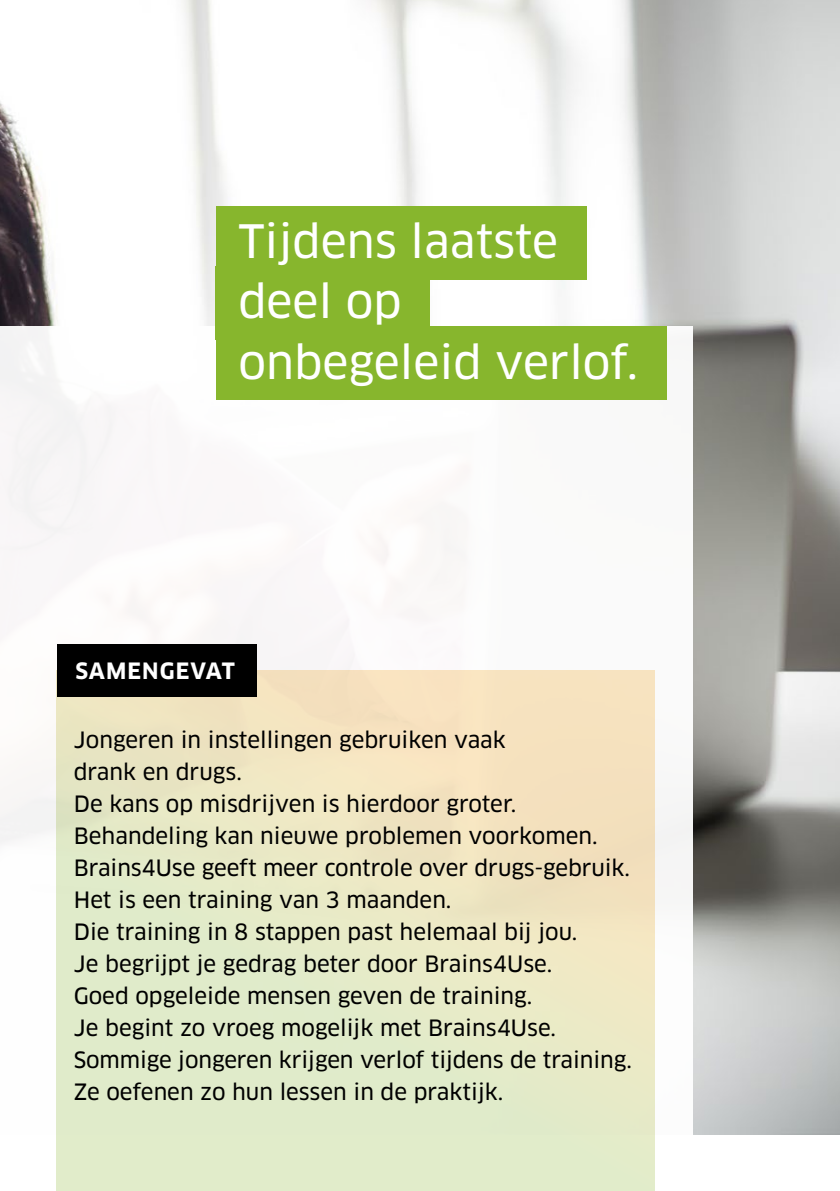
<style>
.page{position:relative;width:840px;height:1191px;background:#fff}
.page>*{position:absolute;margin:0;border:0;box-sizing:border-box;transform-origin:0 0}
.t1{font:45px/60px "Clan OT News";color:#fff}
.t2{font:22px/32px "Clan OT News";color:#000}
.t3{font:700 22px "Clan OT";letter-spacing:.05em;color:#fff}
</style>
<div class="page">
<img style="left:0;top:0;width:839px;height:1134px">
<div style="left:0;top:326px;width:692px;height:865px;background:#fff"></div>
<div style="left:215px;top:206px;width:371px;height:73px;background:#87b62d"></div>
<div style="left:215px;top:266px;width:214px;height:73px;background:#87b62d"></div>
<div style="left:215px;top:326px;width:451px;height:73px;background:#87b62d"></div>
<div style="left:57px;top:671px;width:597px;height:520px;background:linear-gradient(to bottom,#f5e2bf,#deedcc)"></div>
<div style="left:57px;top:645px;width:199px;height:52px;background:#000"></div>
<h1 class="t1" style="left:238px;top:212px;width:401px">Tijdens laatste deel op onbegeleid verlof.</h1>
<p class="t3" style="left:75px;top:658px;width:161px">SAMENGEVAT</p>
<p class="t2" style="left:74px;top:724px;width:559px">Jongeren in instellingen gebruiken vaak<br>drank en drugs.<br>De kans op misdrijven is hierdoor groter.<br>Behandeling kan nieuwe problemen voorkomen.<br>Brains4Use geeft meer controle over drugs-gebruik.<br>Het is een training van 3 maanden.<br>Die training in 8 stappen past helemaal bij jou.<br>Je begrijpt je gedrag beter door Brains4Use.<br>Goed opgeleide mensen geven de training.<br>Je begint zo vroeg mogelijk met Brains4Use.<br>Sommige jongeren krijgen verlof tijdens de training.<br>Ze oefenen zo hun lessen in de praktijk.</p>
</div>
